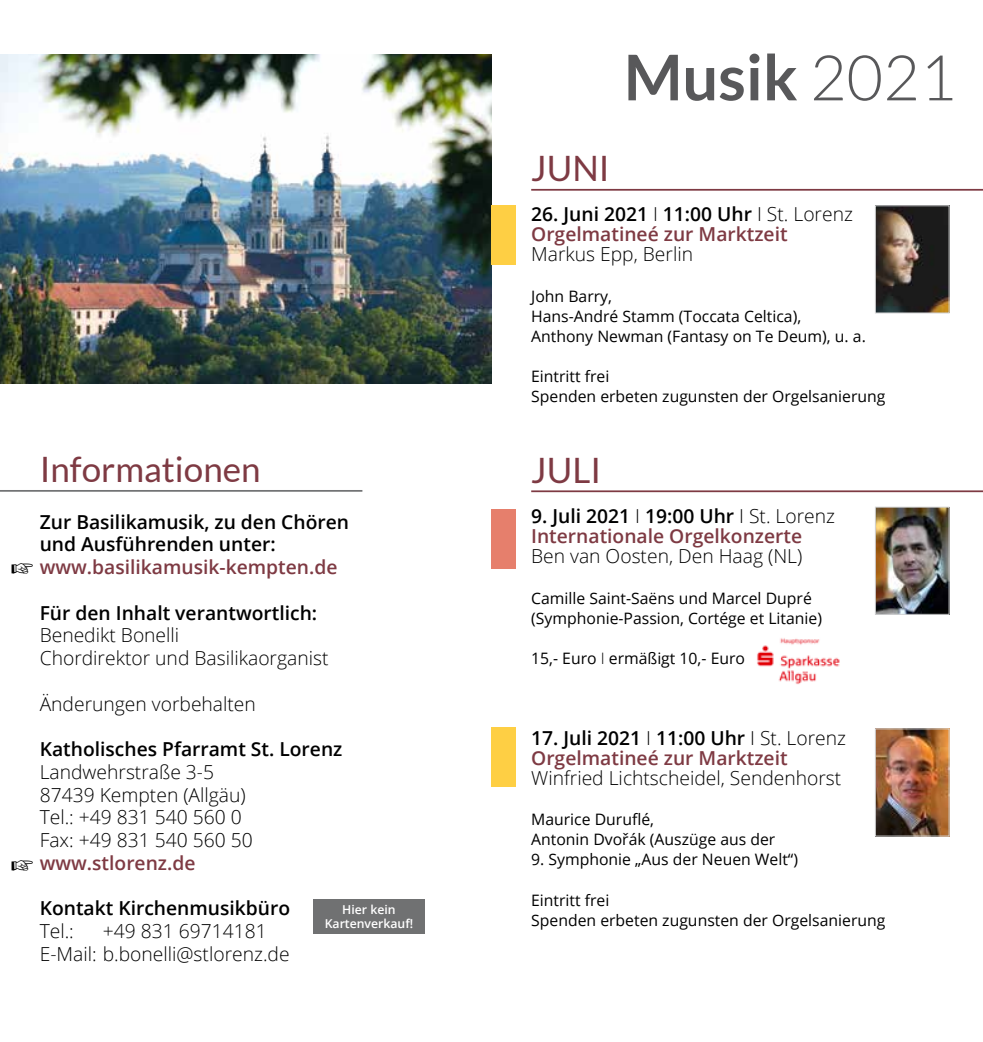
<style>
.page{position:relative;width:983px;height:1042px;background:#fff}
.page>*{position:absolute;margin:0;border:0;box-sizing:border-box;transform-origin:0 0}
.t1{font:700 63px "Lato";color:#58585a}
.t2{font:35px "Lato";color:#7e3a43}
.t3{font:300 19.25px/22.8px "Open Sans";color:#000}
.t4{font:600 19.25px/20.1px "Open Sans";color:#7e3a43}
.t5{font:600 19.25px/22.8px "Open Sans";color:#000}
.t6{font:15.75px/20.1px "Open Sans";color:#000}
.t7{font:600 12.25px/14px "Open Sans";color:#fff;text-align:center}
.s1{font-weight:300}
.s2{color:#000}
.s3{font-weight:300;color:#000}
</style>
<div class="page">
<img style="left:0;top:55px;width:491px;height:328px">
<hr style="left:531px;top:189px;width:451px;height:2px;background:#7e3a43">
<hr style="left:531px;top:490px;width:451px;height:2px;background:#7e3a43">
<hr style="left:0;top:490px;width:362px;height:2px;background:#727375">
<div style="left:491px;top:205px;width:25px;height:60px;background:#fecf44"></div>
<div style="left:491px;top:509px;width:25px;height:60px;background:#e67f6c"></div>
<img style="left:876px;top:207px;width:71px;height:104px">
<div style="left:874px;top:205px;width:75px;height:108px;border:1px solid #d0d1d2"></div>
<div style="left:491px;top:727px;width:25px;height:60px;background:#fecf44"></div>
<img style="left:757px;top:638px;width:83px;height:47px">
<div style="left:313px;top:899px;width:111px;height:35px;background:#707172"></div>
<img style="left:876px;top:509px;width:71px;height:104px">
<div style="left:874px;top:507px;width:75px;height:108px;border:1px solid #d0d1d2"></div>
<img style="left:876px;top:730px;width:71px;height:104px">
<div style="left:874px;top:728px;width:75px;height:108px;border:1px solid #d0d1d2"></div>
<h2 class="t2" style="left:40px;top:450px;width:222px">Informationen</h2>
<p class="t5" style="left:40px;top:510px;width:311px">Zur Basilikamusik, zu den Chören und Ausführenden unter:</p>
<p class="t4" style="left:40px;top:557px;width:299px">www.basilikamusik-kempten.de</p>
<p class="t5" style="left:40px;top:601px;width:279px">Für den Inhalt verantwortlich:</p>
<p class="t3" style="left:40px;top:623px;width:290px">Benedikt Bonelli<br>Chordirektor und Basilikaorganist</p>
<p class="t3" style="left:40px;top:692px;width:218px">Änderungen vorbehalten</p>
<p class="t5" style="left:40px;top:737px;width:304px">Katholisches Pfarramt St. Lorenz</p>
<p class="t3" style="left:40px;top:760px;width:214px">Landwehrstraße 3-5<br>87439 Kempten (Allgäu)<br>Tel.: +49 831 540 560 0<br>Fax: +49 831 540 560 50</p>
<p class="t4" style="left:40px;top:852px;width:157px">www.stlorenz.de</p>
<p class="t5" style="left:40px;top:897px;width:252px">Kontakt Kirchenmusikbüro</p>
<p class="t3" style="left:40px;top:919px;width:36px">Tel.:</p>
<p class="t7" style="left:324px;top:902px;width:90px">Hier kein<br>Kartenverkauf!</p>
<p class="t3" style="left:40px;top:919px;width:251px;text-indent:63px">+49 831 69714181<br>E-Mail: b.bonelli@stlorenz.de</p>
<h1 class="t1" style="left:623px;top:41px;width:334px">Musik <span class="s1">2021</span></h1>
<h2 class="t2" style="left:531px;top:149px;width:80px">JUNI</h2>
<p class="t4" style="left:531px;top:204px;width:323px"><span class="s2">26. Juni 2021</span> <span class="s3">I</span> <span class="s2">11:00 Uhr</span> <span class="s3">I St. Lorenz<br></span>Orgelmatineé zur Marktzeit</p>
<p class="t3" style="left:531px;top:242px;width:163px">Markus Epp, Berlin</p>
<p class="t6" style="left:531px;top:285px;width:336px">John Barry,<br>Hans-André Stamm (Toccata Celtica),<br>Anthony Newman (Fantasy on Te Deum), u. a.</p>
<p class="t6" style="left:531px;top:366px;width:355px">Eintritt frei<br>Spenden erbeten zugunsten der Orgelsanierung</p>
<h2 class="t2" style="left:531px;top:451px;width:71px">JULI</h2>
<p class="t4" style="left:531px;top:506px;width:305px"><span class="s2">9. Juli 2021</span> <span class="s3">I</span> <span class="s2">19:00 Uhr</span> <span class="s3">I St. Lorenz<br></span>Internationale Orgelkonzerte</p>
<p class="t3" style="left:531px;top:544px;width:272px">Ben van Oosten, Den Haag (NL)</p>
<p class="t6" style="left:531px;top:587px;width:292px">Camille Saint-Saëns und Marcel Dupré (Symphonie-Passion, Cortége et Litanie)</p>
<p class="t6" style="left:531px;top:648px;width:215px">15,- Euro <span class="s1">I</span> ermäßigt 10,- Euro</p>
<p class="t4" style="left:531px;top:727px;width:316px"><span class="s2">17. Juli 2021</span> <span class="s3">I</span> <span class="s2">11:00 Uhr</span> <span class="s3">I St. Lorenz<br></span>Orgelmatineé zur Marktzeit</p>
<p class="t3" style="left:531px;top:766px;width:311px">Winfried Lichtscheidel, Sendenhorst</p>
<p class="t6" style="left:531px;top:809px;width:245px">Maurice Duruflé,<br>Antonin Dvořák (Auszüge aus der</p>
<p class="t6" style="left:531px;top:849px;width:268px">9. Symphonie „Aus der Neuen Welt“)</p>
<p class="t6" style="left:531px;top:889px;width:355px">Eintritt frei<br>Spenden erbeten zugunsten der Orgelsanierung</p>
</div>
